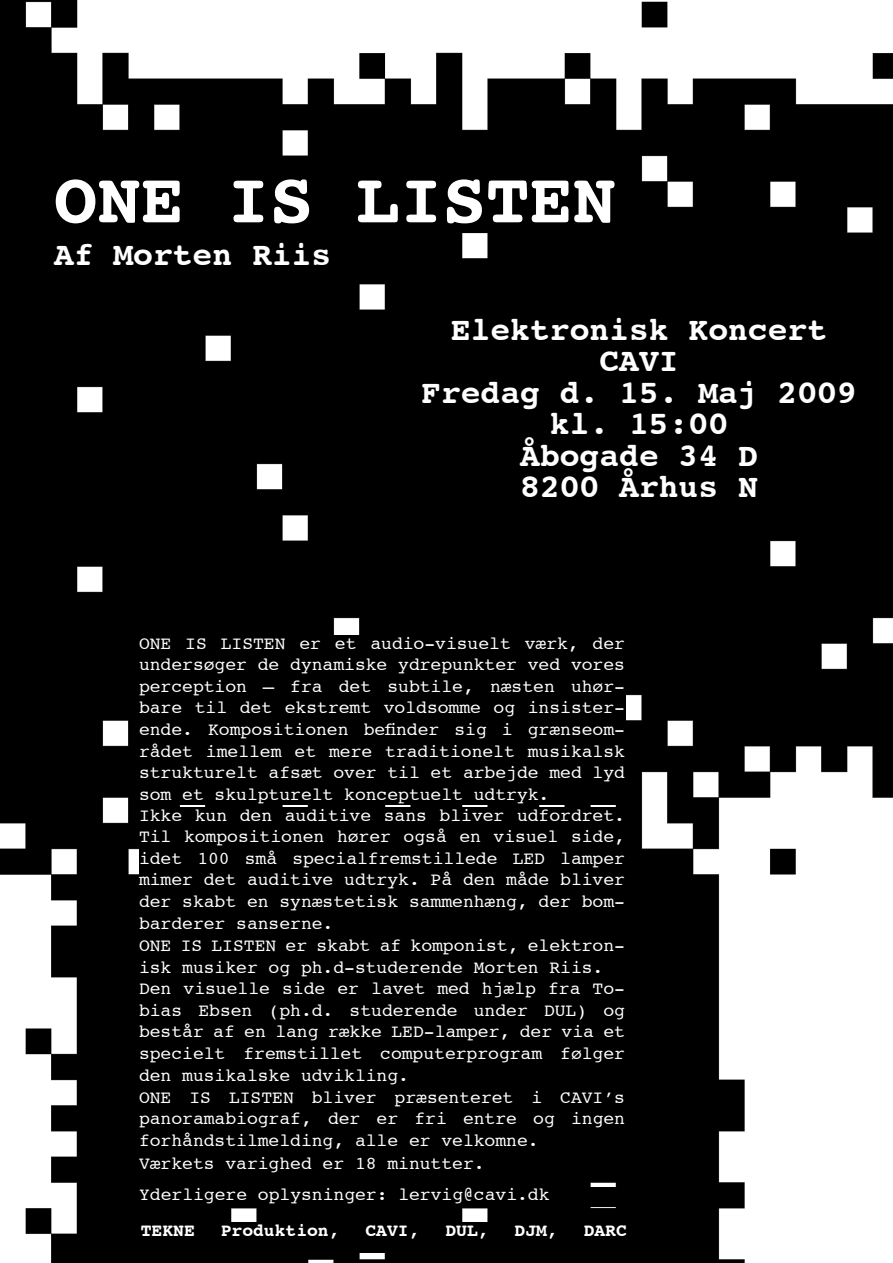
<style>
.page{position:relative;width:893px;height:1263px;background:#fff}
.page>*{position:absolute;margin:0;border:0;box-sizing:border-box;transform-origin:0 0}
.t1{font:700 72px "Courier";color:#fff}
.t2{font:700 33px "Courier";color:#fff}
.t3{font:18px/21.6px "Courier";color:#fff;text-align:justify}
.t4{font:700 18px "Courier";color:#fff}
</style>
<div class="page">
<img style="left:0;top:0;width:893px;height:1263px">
<div style="left:54px;top:168px;width:576px;height:64px;background:#000"></div>
<div style="left:392px;top:315px;width:494px;height:199px;background:#000"></div>
<div style="left:54px;top:240px;width:286px;height:33px;background:#000"></div>
<div style="left:139px;top:635px;width:486px;height:170px;background:#000"></div>
<div style="left:139px;top:807px;width:486px;height:122px;background:#000"></div>
<div style="left:139px;top:938px;width:486px;height:44px;background:#000"></div>
<div style="left:139px;top:981px;width:486px;height:109px;background:#000"></div>
<div style="left:139px;top:1089px;width:486px;height:64px;background:#000"></div>
<div style="left:139px;top:1187px;width:590px;height:19px;background:#000"></div>
<div style="left:139px;top:1155px;width:551px;height:21px;background:#000"></div>
<div style="left:141px;top:1222px;width:486px;height:31px;background:#000"></div>
<p class="t1" style="left:54px;top:142px;width:563px">ONE IS LISTEN</p>
<p class="t2" style="left:54px;top:228px;width:279px">Af Morten Riis</p>
<p class="t2" style="left:451px;top:303px;width:378px">Elektronisk Koncert</p>
<p class="t2" style="left:599px;top:334px;width:81px">CAVI</p>
<p class="t2" style="left:421px;top:366px;width:437px">Fredag d. 15. Maj 2009</p>
<p class="t2" style="left:550px;top:397px;width:180px">kl. 15:00</p>
<p class="t2" style="left:520px;top:429px;width:239px">Åbogade 34 D</p>
<p class="t2" style="left:520px;top:460px;width:239px">8200 Århus N</p>
<p class="t3" style="left:139px;top:632px;width:488px">ONE IS LISTEN er et audio-visuelt værk, der undersøger de dynamiske ydrepunkter ved vores perception – fra det subtile, næsten uhør&shy;bare til det ekstremt voldsomme og insister&shy;ende. Kompositionen befinder sig i grænseom&shy;rådet imellem et mere traditionelt musikalsk strukturelt afsæt over til et arbejde med lyd som et skulpturelt konceptuelt udtryk.</p>
<p class="t3" style="left:139px;top:804px;width:488px">Ikke kun den auditive sans bliver udfordret.<br>Til kompositionen hører også en visuel side, idet 100 små specialfremstillede LED lamper mimer det auditive udtryk. På den måde bliver der skabt en synæstetisk sammenhæng, der bom&shy;barderer sanserne.</p>
<p class="t3" style="left:139px;top:934px;width:487px">ONE IS LISTEN er skabt af komponist, elektron&shy;isk musiker og ph.d-studerende Morten Riis.</p>
<p class="t3" style="left:139px;top:977px;width:488px">Den visuelle side er lavet med hjælp fra To&shy;bias Ebsen (ph.d. studerende under DUL) og består af en lang række LED-lamper, der via et specielt fremstillet computerprogram følger den musikalske udvikling.</p>
<p class="t3" style="left:139px;top:1086px;width:488px">ONE IS LISTEN bliver præsenteret i CAVI’s panoramabiograf, der er fri entre og ingen forhåndstilmelding, alle er velkomne.</p>
<p class="t3" style="left:139px;top:1183px;width:412px">Yderligere oplysninger: lervig@cavi.dk</p>
<p class="t3" style="left:139px;top:1152px;width:347px">Værkets varighed er 18 minutter.</p>
<p class="t4" style="left:141px;top:1215px;width:56px">TEKNE</p>
<p class="t4" style="left:221px;top:1215px;width:120px">Produktion,</p>
<p class="t4" style="left:365px;top:1215px;width:56px">CAVI,</p>
<p class="t4" style="left:445px;top:1215px;width:45px">DUL,</p>
<p class="t4" style="left:514px;top:1215px;width:45px">DJM,</p>
<p class="t4" style="left:584px;top:1215px;width:45px">DARC</p>
</div>
